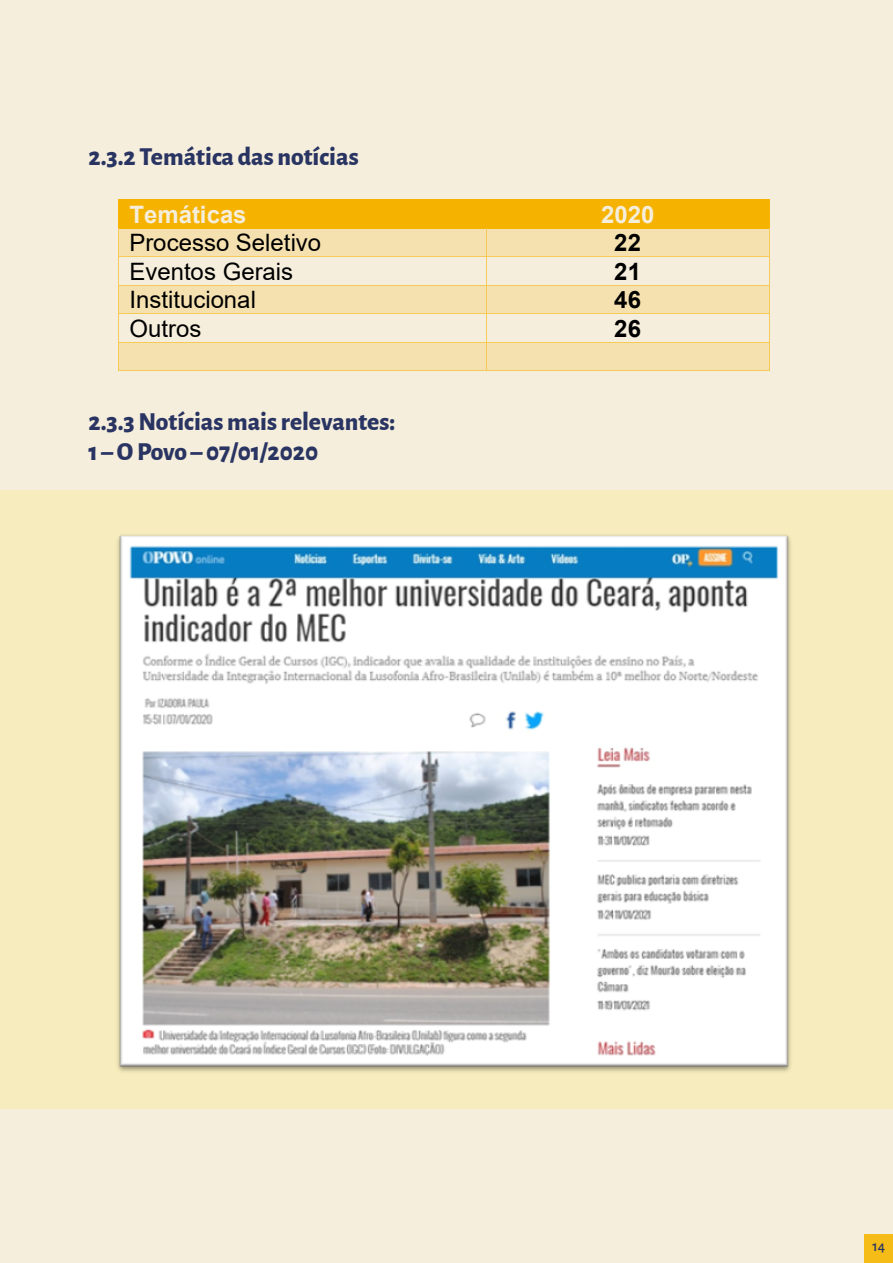
<style>
.page{position:relative;width:893px;height:1263px;background:#f5eedc}
.page>*{position:absolute;margin:0;border:0;box-sizing:border-box;transform-origin:0 0}
.t1{font:800 25.5px/30px "Alegreya Sans";color:#293462}
.t2{font:24px "Arial";color:#000}
.t3{font:700 24px "Arial";letter-spacing:.005em;color:#fff}
.t4{font:700 24px "Arial";letter-spacing:.005em;color:#000}
.t5{font:500 15.15px "Alegreya Sans";color:#293462}
</style>
<div class="page">
<div style="left:119px;top:200px;width:367px;height:28px;background:#f5b300"></div>
<div style="left:486px;top:200px;width:283px;height:28px;background:#f5b300"></div>
<hr style="left:119px;top:199px;width:367px;height:1px;background:#ffc000">
<hr style="left:487px;top:199px;width:282px;height:1px;background:#ffc000">
<div style="left:119px;top:229px;width:367px;height:27px;background:#f5e1b0"></div>
<div style="left:487px;top:229px;width:282px;height:27px;background:#f5e1b0"></div>
<hr style="left:119px;top:228px;width:367px;height:1px;background:#ffc000">
<hr style="left:488px;top:228px;width:281px;height:1px;background:#ffc000">
<hr style="left:119px;top:256px;width:367px;height:1px;background:#ffd966">
<hr style="left:487px;top:256px;width:282px;height:1px;background:#ffd966">
<div style="left:119px;top:286px;width:367px;height:27px;background:#f5e1b0"></div>
<div style="left:487px;top:286px;width:282px;height:27px;background:#f5e1b0"></div>
<hr style="left:119px;top:285px;width:367px;height:1px;background:#ffd966">
<hr style="left:487px;top:285px;width:282px;height:1px;background:#ffd966">
<hr style="left:119px;top:313px;width:367px;height:1px;background:#ffd966">
<hr style="left:487px;top:313px;width:282px;height:1px;background:#ffd966">
<div style="left:119px;top:343px;width:367px;height:27px;background:#f5e1b0"></div>
<div style="left:487px;top:343px;width:282px;height:27px;background:#f5e1b0"></div>
<hr style="left:119px;top:342px;width:367px;height:1px;background:#ffd966">
<hr style="left:487px;top:342px;width:282px;height:1px;background:#ffd966">
<svg style="left:118px;top:199px;width:1px;height:172px"></svg>
<hr style="left:119px;top:370px;width:367px;height:1px;background:#ffd966">
<svg style="left:486px;top:228px;width:2px;height:143px"></svg>
<hr style="left:487px;top:370px;width:282px;height:1px;background:#ffd966">
<svg style="left:769px;top:199px;width:1px;height:172px"></svg>
<div style="left:0;top:490px;width:893px;height:619px;background:#f6ecbd"></div>
<img style="left:117px;top:535px;width:674px;height:537px">
<div style="left:864px;top:1234px;width:29px;height:29px;background:#f5bc17"></div>
<p class="t1" style="left:88px;top:140px;width:272px">2.3.2 Temática das notícias</p>
<p class="t3" style="left:129px;top:197px;width:119px">Temáticas</p>
<p class="t3" style="left:601px;top:197px;width:55px">2020</p>
<p class="t2" style="left:129px;top:226px;width:193px">Processo Seletivo</p>
<p class="t4" style="left:614px;top:226px;width:28px">22</p>
<p class="t2" style="left:129px;top:255px;width:165px">Eventos Gerais</p>
<p class="t4" style="left:614px;top:254px;width:28px">21</p>
<p class="t2" style="left:129px;top:283px;width:128px">Institucional</p>
<p class="t4" style="left:614px;top:283px;width:28px">46</p>
<p class="t2" style="left:129px;top:312px;width:74px">Outros</p>
<p class="t4" style="left:614px;top:311px;width:28px">26</p>
<p class="t1" style="left:88px;top:405px;width:308px">2.3.3 Notícias mais relevantes:<br>1 – O Povo – 07/01/2020</p>
<p class="t5" style="left:872px;top:1236px;width:14px">14</p>
</div>
